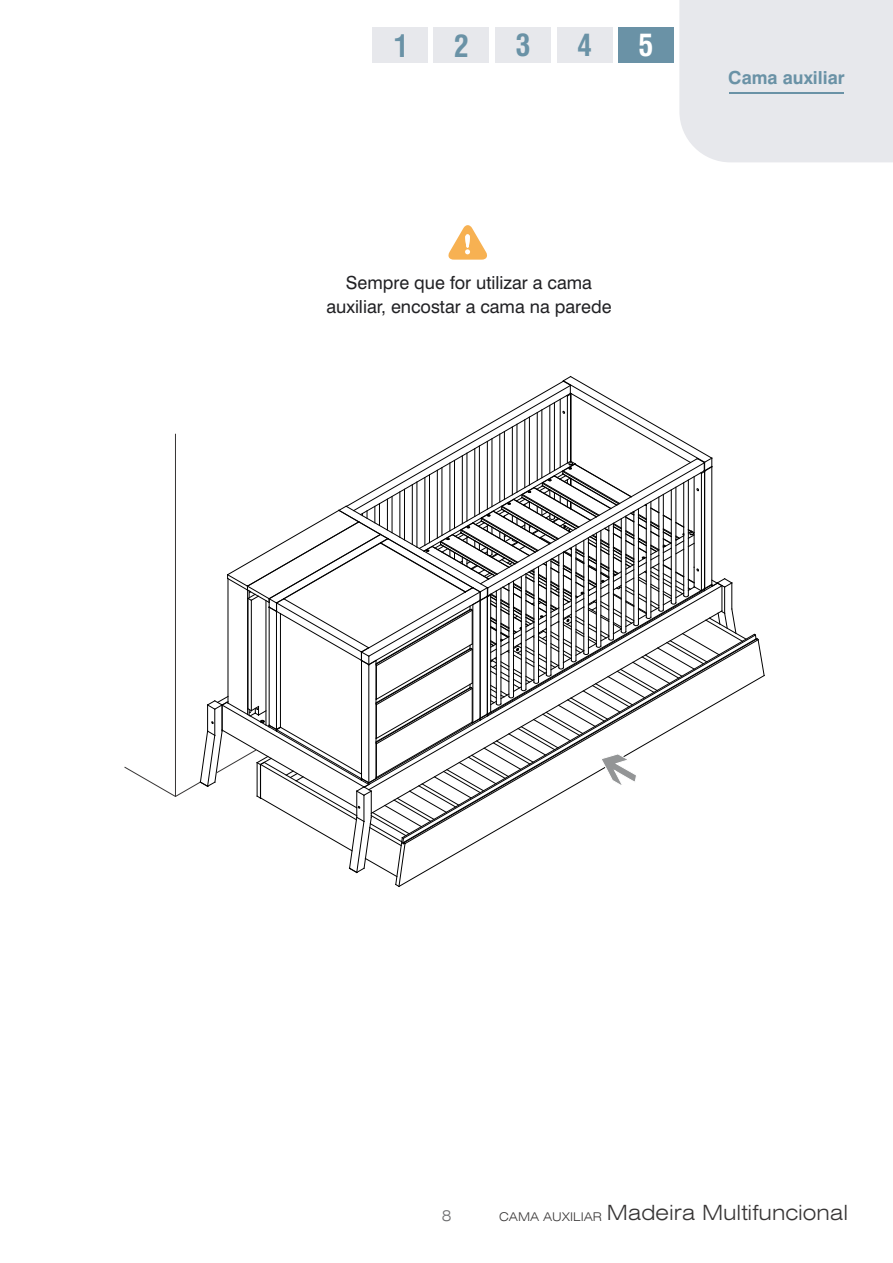
<style>
.page{position:relative;width:893px;height:1263px;background:#fff}
.page>*{position:absolute;margin:0;border:0;box-sizing:border-box;transform-origin:0 0}
.t1{font:700 condensed 30px "Swiss 721 BT";color:#6a92a6}
.t2{font:700 condensed 30px "Swiss 721 BT";color:#fff}
.t3{font:300 expanded 21px "Swiss 721 BT";color:#373535}
.t4{font:18px/23.4px "Swiss 721 BT";color:#212124;text-align:center}
.t5{font:700 18px "Swiss 721 BT";color:#6a92a6}
.t6{font:300 expanded 15px "Swiss 721 BT";color:#6a6b6d}
.s1{font-size:12px}
</style>
<div class="page">
<div style="left:679px;top:0;width:214px;height:162px;background:#e7e8ec"></div>
<svg style="left:753px;top:633px;width:12px;height:43px"></svg>
<svg style="left:124px;top:376px;width:623px;height:511px"></svg>
<svg style="left:448px;top:225px;width:39px;height:35px"></svg>
<div style="left:372px;top:28px;width:55px;height:35px;background:#e7e8ec"></div>
<div style="left:434px;top:28px;width:55px;height:35px;background:#e7e8ec"></div>
<div style="left:495px;top:28px;width:56px;height:35px;background:#e7e8ec"></div>
<div style="left:557px;top:28px;width:55px;height:35px;background:#e7e8ec"></div>
<div style="left:618px;top:28px;width:55px;height:35px;background:#6a92a6"></div>
<hr style="left:729px;top:93px;width:115px;height:1px;background:#6a92a6">
<h1 class="t1" style="left:394px;top:34px;width:16px">1</h1>
<h1 class="t1" style="left:454px;top:34px;width:16px">2</h1>
<h1 class="t1" style="left:515px;top:34px;width:16px">3</h1>
<h1 class="t1" style="left:577px;top:34px;width:16px">4</h1>
<h1 class="t2" style="left:638px;top:34px;width:16px">5</h1>
<p class="t4" style="left:326px;top:273px;width:287px">Sempre que for utilizar a cama auxiliar, encostar a cama na parede</p>
<p class="t5" style="left:728px;top:71px;width:118px">Cama auxiliar</p>
<p class="t6" style="left:442px;top:1209px;width:11px">8</p>
<p class="t3" style="left:499px;top:1204px;width:351px"><span class="s1">CAMA AUXILIAR</span> Madeira Multifuncional</p>
</div>
